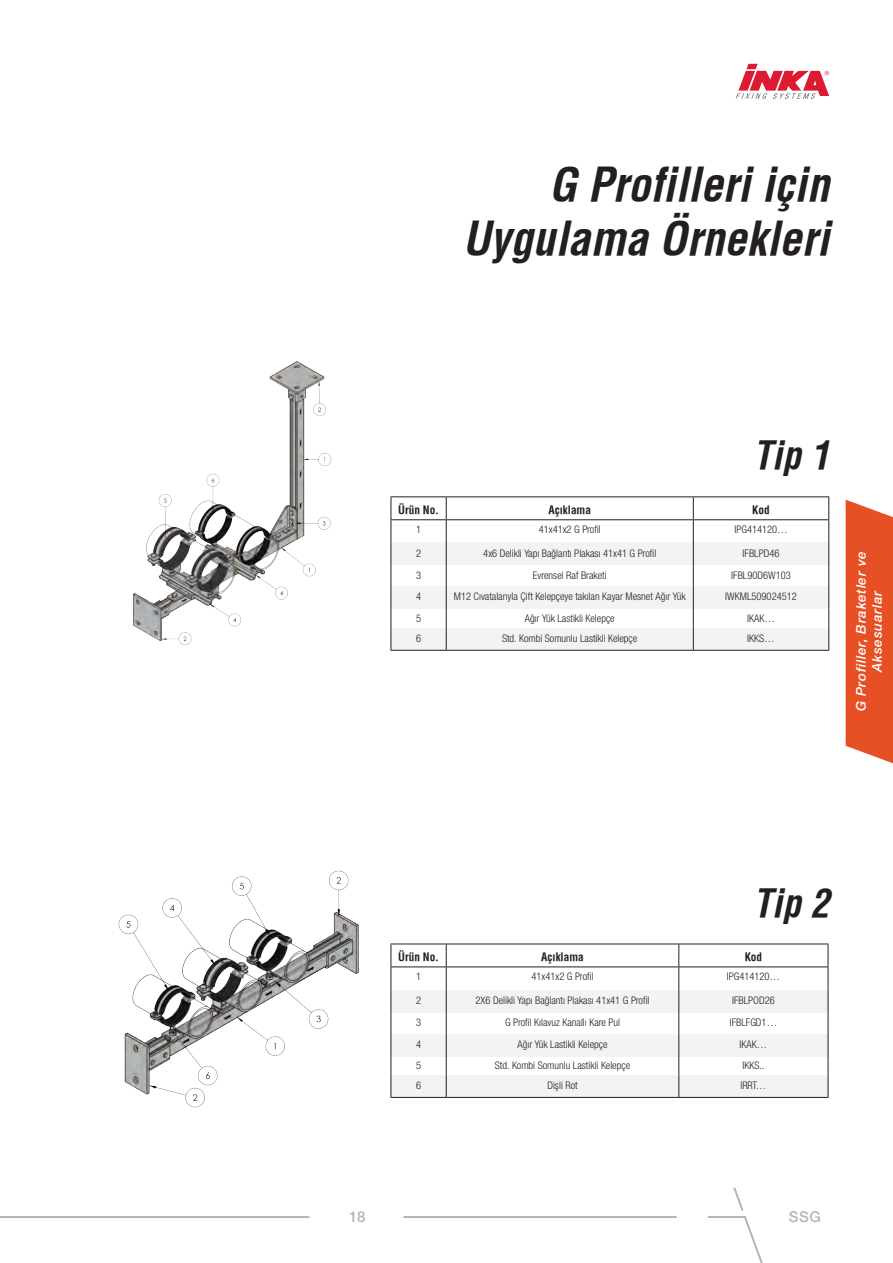
<style>
.page{position:relative;width:893px;height:1263px;background:#fff}
.page>*{position:absolute;margin:0;border:0;box-sizing:border-box;transform-origin:0 0}
.t1{font:italic 700 45px/54px "Helvetica Con";color:#231f20;text-align:right}
.t2{font:italic 700 37.5px "Helvetica Con";color:#231f20}
.t3{font:500 15px "Helvetica Neue LT Std";color:#b6b6b8}
.t4{font:italic 500 13.5px/16.2px "Helvetica Neue LT Std";letter-spacing:.055em;color:#fff;text-align:center}
.t5{font:700 condensed 11.25px "Helvetica";color:#231f20}
.t6{font:300 condensed 10.5px "Helvetica Neue LTW1 G";color:#231f20}
</style>
<div class="page">
<svg style="left:736px;top:64px;width:93px;height:35px"></svg>
<svg style="left:707px;top:1187px;width:56px;height:76px"></svg>
<div style="left:403px;top:1216px;width:274px;height:2px;border:2px solid #b6b6b8"></div>
<div style="left:0;top:1216px;width:309px;height:2px;border:2px solid #b6b6b8"></div>
<img style="left:118px;top:870px;width:241px;height:238px">
<div style="left:391px;top:543px;width:438px;height:22px;background:#f3f3f1"></div>
<div style="left:391px;top:587px;width:438px;height:22px;background:#f3f3f1"></div>
<div style="left:391px;top:628px;width:438px;height:23px;background:#f3f3f1"></div>
<hr style="left:391px;top:496px;width:55px;height:1px;background:#231f20">
<hr style="left:446px;top:496px;width:247px;height:1px;background:#231f20">
<hr style="left:693px;top:496px;width:136px;height:1px;background:#231f20">
<hr style="left:391px;top:519px;width:55px;height:1px;background:#231f20">
<hr style="left:446px;top:519px;width:247px;height:1px;background:#231f20">
<hr style="left:693px;top:519px;width:136px;height:1px;background:#231f20">
<svg style="left:391px;top:497px;width:1px;height:153px"></svg>
<svg style="left:446px;top:497px;width:1px;height:153px"></svg>
<svg style="left:693px;top:497px;width:1px;height:153px"></svg>
<svg style="left:828px;top:497px;width:1px;height:153px"></svg>
<hr style="left:391px;top:650px;width:55px;height:1px;background:#231f20">
<hr style="left:446px;top:650px;width:247px;height:1px;background:#231f20">
<hr style="left:693px;top:650px;width:136px;height:1px;background:#231f20">
<div style="left:391px;top:990px;width:438px;height:22px;background:#f3f3f1"></div>
<div style="left:391px;top:1034px;width:438px;height:22px;background:#f3f3f1"></div>
<div style="left:390px;top:1076px;width:438px;height:22px;background:#f3f3f1"></div>
<hr style="left:391px;top:943px;width:55px;height:1px;background:#231f20">
<hr style="left:446px;top:943px;width:233px;height:1px;background:#231f20">
<hr style="left:679px;top:943px;width:149px;height:1px;background:#231f20">
<hr style="left:391px;top:966px;width:55px;height:1px;background:#231f20">
<hr style="left:446px;top:966px;width:233px;height:1px;background:#231f20">
<hr style="left:679px;top:966px;width:149px;height:1px;background:#231f20">
<svg style="left:391px;top:944px;width:1px;height:153px"></svg>
<svg style="left:446px;top:944px;width:1px;height:153px"></svg>
<svg style="left:678px;top:944px;width:1px;height:153px"></svg>
<svg style="left:828px;top:944px;width:1px;height:153px"></svg>
<hr style="left:391px;top:1097px;width:55px;height:1px;background:#231f20">
<hr style="left:446px;top:1097px;width:233px;height:1px;background:#231f20">
<hr style="left:679px;top:1097px;width:149px;height:1px;background:#231f20">
<img style="left:133px;top:361px;width:199px;height:284px">
<div style="left:846px;top:500px;width:47px;height:263px;background:#e75024"></div>
<h1 class="t1" style="left:463px;top:157px;width:368px">G Profilleri için<br>Uygulama Örnekleri</h1>
<h2 class="t2" style="left:753px;top:432px;width:78px">Tip 1</h2>
<p class="t5" style="left:398px;top:503px;width:42px">Ürün No.</p>
<p class="t5" style="left:548px;top:503px;width:44px">Açıklama</p>
<p class="t5" style="left:752px;top:503px;width:19px">Kod</p>
<p class="t6" style="left:416px;top:523px;width:7px">1</p>
<p class="t6" style="left:539px;top:523px;width:64px">41x41x2 G Profil</p>
<p class="t6" style="left:734px;top:523px;width:55px">IPG414120…</p>
<p class="t6" style="left:416px;top:547px;width:7px">2</p>
<p class="t6" style="left:483px;top:547px;width:174px">4x6 Delikli Yapı Bağlantı Plakası 41x41 G Profil</p>
<p class="t6" style="left:743px;top:547px;width:38px">IFBLPD46</p>
<p class="t6" style="left:416px;top:569px;width:7px">3</p>
<p class="t6" style="left:533px;top:569px;width:75px">Evrensel Raf Braketi</p>
<p class="t6" style="left:731px;top:569px;width:61px">IFBL90D6W103</p>
<p class="t6" style="left:416px;top:591px;width:7px">4</p>
<p class="t6" style="left:454px;top:591px;width:233px">M12 Cıvatalarıyla Çift Kelepçeye takılan Kayar Mesnet Ağır Yük</p>
<p class="t6" style="left:725px;top:591px;width:73px">IWKML509024512</p>
<p class="t6" style="left:416px;top:612px;width:7px">5</p>
<p class="t6" style="left:525px;top:612px;width:92px">Ağır Yük Lastikli Kelepçe</p>
<p class="t6" style="left:747px;top:612px;width:29px">IKAK…</p>
<p class="t6" style="left:416px;top:632px;width:7px">6</p>
<p class="t6" style="left:502px;top:632px;width:137px">Std. Kombi Somunlu Lastikli Kelepçe</p>
<p class="t6" style="left:747px;top:632px;width:29px">IKKS…</p>
<p class="t4" style="left:853px;top:711px;width:161px;rotate:-90deg">G Profiller, Braketler ve<br>Aksesuarlar</p>
<h2 class="t2" style="left:753px;top:880px;width:78px">Tip 2</h2>
<p class="t5" style="left:398px;top:950px;width:42px">Ürün No.</p>
<p class="t5" style="left:541px;top:950px;width:44px">Açıklama</p>
<p class="t5" style="left:745px;top:950px;width:19px">Kod</p>
<p class="t6" style="left:416px;top:970px;width:7px">1</p>
<p class="t6" style="left:531px;top:970px;width:64px">41x41x2 G Profil</p>
<p class="t6" style="left:727px;top:970px;width:55px">IPG414120…</p>
<p class="t6" style="left:416px;top:994px;width:7px">2</p>
<p class="t6" style="left:476px;top:994px;width:175px">2X6 Delikli Yapı Bağlantı Plakası 41x41 G Profil</p>
<p class="t6" style="left:732px;top:994px;width:44px">IFBLPOD26</p>
<p class="t6" style="left:416px;top:1016px;width:7px">3</p>
<p class="t6" style="left:505px;top:1016px;width:117px">G Profil Kılavuz Kanallı Kare Pul</p>
<p class="t6" style="left:730px;top:1016px;width:49px">IFBLFGD1…</p>
<p class="t6" style="left:416px;top:1038px;width:7px">4</p>
<p class="t6" style="left:517px;top:1038px;width:92px">Ağır Yük Lastikli Kelepçe</p>
<p class="t6" style="left:740px;top:1038px;width:29px">IKAK…</p>
<p class="t6" style="left:416px;top:1060px;width:7px">5</p>
<p class="t6" style="left:495px;top:1060px;width:137px">Std. Kombi Somunlu Lastikli Kelepçe</p>
<p class="t6" style="left:742px;top:1060px;width:24px">IKKS..</p>
<p class="t6" style="left:416px;top:1079px;width:7px">6</p>
<p class="t6" style="left:547px;top:1079px;width:32px">Dişli Rot</p>
<p class="t6" style="left:740px;top:1079px;width:28px">IRRT…</p>
<h3 class="t3" style="left:349px;top:1208px;width:18px">18</h3>
<h3 class="t3" style="left:789px;top:1208px;width:34px">SSG</h3>
</div>
